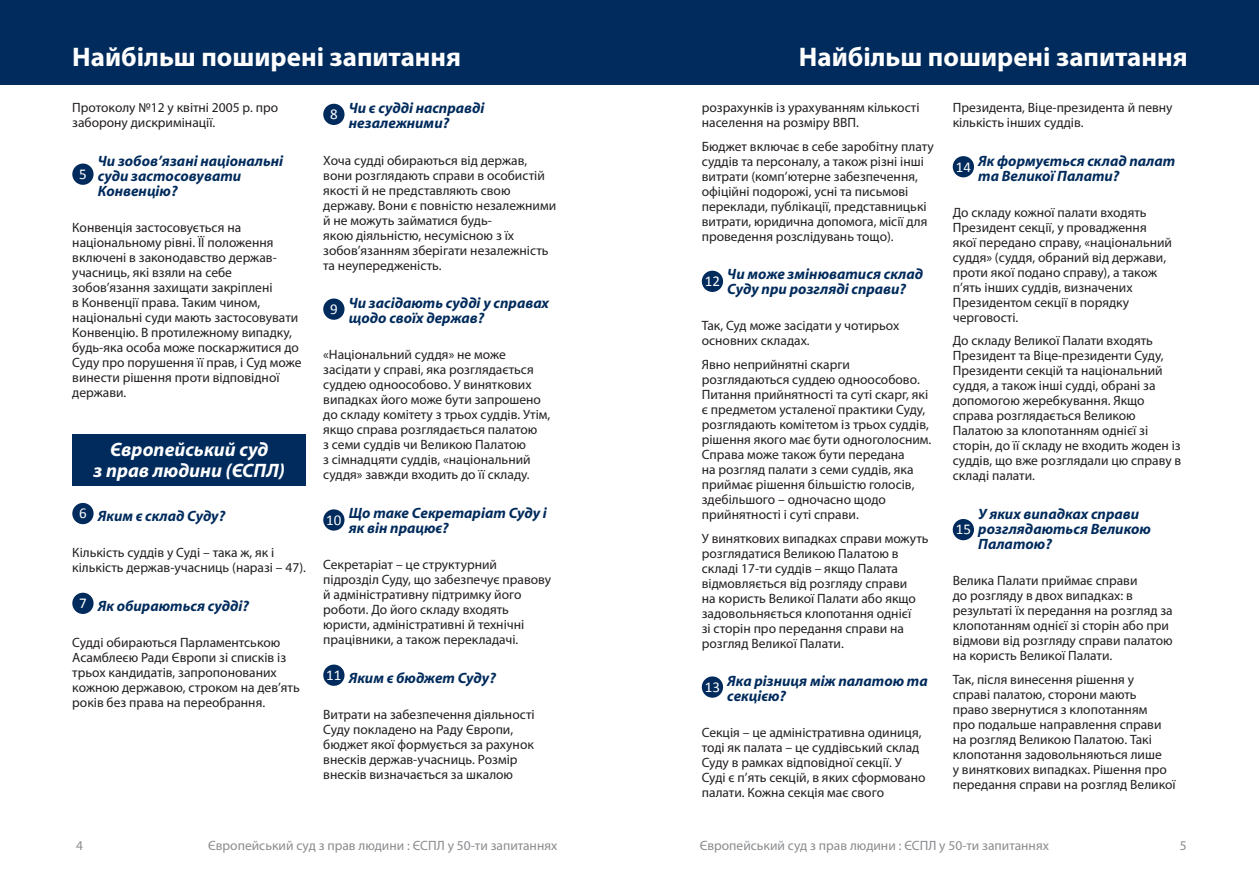
<style>
.page{position:relative;width:1259px;height:893px;background:#fff}
.page>*{position:absolute;margin:0;border:0;box-sizing:border-box;transform-origin:0 0}
.t1{font:700 27px "Myriad Pro";color:#fff}
.t2{font:italic 700 19.5px/21px "Myriad Pro";color:#fff;text-align:center}
.FAQ_-_Question{font:italic 700 15px/15px "Myriad Pro";color:#002b5c}
.t3{font:15px "Calibri";color:#fff}
.FAQ_-_Texte{font:13.5px/15px "Myriad Pro";color:#231f20}
.Textes_bas_de_page_g{font:13.5px "Myriad Pro";color:#8a8c8f}
</style>
<div class="page">
<div style="left:0;top:0;width:1259px;height:85px;background:#002b5c"></div>
<div style="left:72px;top:164px;width:22px;height:21px;background:#002b5c;border-radius:50%"></div>
<div style="left:72px;top:435px;width:234px;height:51px;background:#002b5c"></div>
<div style="left:72px;top:503px;width:22px;height:21px;background:#002b5c;border-radius:50%"></div>
<div style="left:72px;top:593px;width:22px;height:21px;background:#002b5c;border-radius:50%"></div>
<div style="left:323px;top:104px;width:21px;height:21px;background:#002b5c;border-radius:50%"></div>
<div style="left:323px;top:298px;width:21px;height:22px;background:#002b5c;border-radius:50%"></div>
<div style="left:323px;top:509px;width:21px;height:22px;background:#002b5c;border-radius:50%"></div>
<div style="left:323px;top:665px;width:21px;height:21px;background:#002b5c;border-radius:50%"></div>
<div style="left:702px;top:271px;width:21px;height:21px;background:#002b5c;border-radius:50%"></div>
<div style="left:702px;top:676px;width:21px;height:22px;background:#002b5c;border-radius:50%"></div>
<div style="left:952px;top:156px;width:22px;height:21px;background:#002b5c;border-radius:50%"></div>
<div style="left:952px;top:519px;width:22px;height:21px;background:#002b5c;border-radius:50%"></div>
<h1 class="t1" style="left:72px;top:39px;width:390px">Найбільш поширені запитання</h1>
<h1 class="t1" style="left:799px;top:39px;width:390px">Найбільш поширені запитання</h1>
<p class="FAQ_-_Texte" style="left:72px;top:100px;width:207px">Протоколу №12 у квітні 2005 р. про заборону дискримінації.</p>
<p class="t3" style="left:79px;top:165px;width:9px">5</p>
<p class="FAQ_-_Question" style="left:98px;top:153px;width:187px">Чи зобов’язані національні суди застосовувати<br>Конвенцію?</p>
<p class="FAQ_-_Texte" style="left:72px;top:220px;width:231px">Конвенція застосовується на національному рівні. ЇЇ положення включені в законодавство держав&shy;учасниць, які взяли на себе зобов’язання захищати закріплені<br>в Конвенції права. Таким чином, національні суди мають застосовувати<br>Конвенцію. В протилежному випадку, будь-яка особа може поскаржитися до<br>Суду про порушення її прав, і Суд може винести рішення проти відповідної держави.</p>
<p class="t2" style="left:94px;top:438px;width:193px">Європейський суд<br>з прав людини (ЄСПЛ)</p>
<p class="t3" style="left:79px;top:504px;width:9px">6</p>
<p class="FAQ_-_Question" style="left:98px;top:508px;width:129px">Яким є склад Суду?</p>
<p class="FAQ_-_Texte" style="left:72px;top:545px;width:235px">Кількість суддів у Суді – така ж, як і кількість держав-учасниць (наразі – 47).</p>
<p class="t3" style="left:79px;top:594px;width:9px">7</p>
<p class="FAQ_-_Question" style="left:98px;top:598px;width:153px">Як обираються судді?</p>
<p class="FAQ_-_Texte" style="left:72px;top:635px;width:229px">Судді обираються Парламентською Асамблеєю Ради Європи зі списків із трьох кандидатів, запропонованих кожною державою, строком на дев’ять років без права на переобрання.</p>
<p class="t3" style="left:330px;top:105px;width:9px">8</p>
<p class="FAQ_-_Question" style="left:349px;top:100px;width:137px">Чи є судді насправді незалежними?</p>
<p class="FAQ_-_Texte" style="left:323px;top:152px;width:234px">Хоча судді обираються від держав, вони розглядають справи в особистій якості й не представляють свою державу. Вони є повністю незалежними й не можуть займатися будь-<br>якою діяльністю, несумісною з їх зобов’язанням зберігати незалежність та неупередженість.</p>
<p class="t3" style="left:330px;top:299px;width:9px">9</p>
<p class="FAQ_-_Question" style="left:349px;top:295px;width:202px">Чи засідають судді у справах щодо своїх держав?</p>
<p class="FAQ_-_Texte" style="left:323px;top:347px;width:229px">«Національний суддя» не може засідати у справі, яка розглядається суддею одноособово. У виняткових випадках його може бути запрошено до складу комітету з трьох суддів. Утім, якщо справа розглядається палатою<br>з семи суддів чи Великою Палатою<br>з сімнадцяти суддів, «національний суддя» завжди входить до її складу.</p>
<p class="t3" style="left:326px;top:510px;width:17px">10</p>
<p class="FAQ_-_Question" style="left:349px;top:505px;width:200px">Що таке Секретаріат Суду і як він працює?</p>
<p class="FAQ_-_Texte" style="left:323px;top:557px;width:229px">Секретаріат – це структурний підрозділ Суду, що забезпечує правову й адміністративну підтримку його роботи. До його складу входять юристи, адміністративні й технічні працівники, а також перекладачі.</p>
<p class="t3" style="left:326px;top:666px;width:17px">11</p>
<p class="FAQ_-_Question" style="left:349px;top:670px;width:149px">Яким є бюджет Суду?</p>
<p class="FAQ_-_Texte" style="left:323px;top:707px;width:213px">Витрати на забезпечення діяльності Суду покладено на Раду Європи, бюджет якої формується за рахунок внесків держав-учасниць. Розмір внесків визначається за шкалою</p>
<p class="FAQ_-_Texte" style="left:702px;top:100px;width:219px">розрахунків із урахуванням кількості населення на розміру ВВП.</p>
<p class="FAQ_-_Texte" style="left:702px;top:138px;width:233px">Бюджет включає в себе заробітну плату суддів та персоналу, а також різні інші витрати (комп’ютерне забезпечення, офіційні подорожі, усні та письмові переклади, публікації, представницькі витрати, юридична допомога, місії для проведення розслідувань тощо).</p>
<p class="t3" style="left:705px;top:272px;width:17px">12</p>
<p class="FAQ_-_Question" style="left:727px;top:266px;width:197px">Чи може змінюватися склад<br>Суду при розгляді справи?</p>
<p class="FAQ_-_Texte" style="left:702px;top:318px;width:199px">Так, Суд може засідати у чотирьох основних складах.</p>
<p class="FAQ_-_Texte" style="left:702px;top:357px;width:231px">Явно неприйнятні скарги розглядаються суддею одноособово.<br>Питання прийнятності та суті скарг, які є предметом усталеної практики Суду, розглядають комітетом із трьох суддів, рішення якого має бути одноголосним.<br>Справа може також бути передана<br>на розгляд палати з семи суддів, яка приймає рішення більшістю голосів, здебільшого – одночасно щодо прийнятності і суті справи.</p>
<p class="FAQ_-_Texte" style="left:702px;top:530px;width:228px">У виняткових випадках справи можуть розглядатися Великою Палатою в складі 17-ти суддів – якщо Палата відмовляється від розгляду справи<br>на користь Великої Палати або якщо задовольняється клопотання однієї<br>зі сторін про передання справи на розгляд Великої Палати.</p>
<p class="t3" style="left:705px;top:677px;width:17px">13</p>
<p class="FAQ_-_Question" style="left:727px;top:673px;width:202px">Яка різниця між палатою та секцією?</p>
<p class="FAQ_-_Texte" style="left:702px;top:725px;width:225px">Секція – це адміністративна одиниця, тоді як палата – це суддівський склад Суду в рамках відповідної секції. У Суді є п’ять секцій, в яких сформовано палати. Кожна секція має свого</p>
<p class="FAQ_-_Texte" style="left:952px;top:100px;width:221px">Президента, Віце-президента й певну кількість інших суддів.</p>
<p class="t3" style="left:955px;top:157px;width:17px">14</p>
<p class="FAQ_-_Question" style="left:978px;top:153px;width:199px">Як формується склад палат та Великої Палати?</p>
<p class="FAQ_-_Texte" style="left:952px;top:205px;width:221px">До складу кожної палати входять<br>Президент секції, у провадження якої передано справу, «національний суддя» (суддя, обраний від держави, проти якої подано справу), а також п’ять інших суддів, визначених<br>Президентом секції в порядку черговості.</p>
<p class="FAQ_-_Texte" style="left:952px;top:333px;width:230px">До складу Великої Палати входять<br>Президент та Віце-президенти Суду,<br>Президенти секцій та національний суддя, а також інші судді, обрані за допомогою жеребкування. Якщо справа розглядається Великою<br>Палатою за клопотанням однієї зі сторін, до її складу не входить жоден із суддів, що вже розглядали цю справу в складі палати.</p>
<p class="FAQ_-_Question" style="left:978px;top:506px;width:174px">У яких випадках справи розглядаються Великою<br>Палатою?</p>
<p class="FAQ_-_Texte" style="left:952px;top:573px;width:222px">Велика Палати приймає справи<br>до розгляду в двох випадках: в результаті їх передання на розгляд за клопотанням однієї зі сторін або при відмови від розгляду справи палатою на користь Великої Палати.</p>
<p class="FAQ_-_Texte" style="left:952px;top:671px;width:224px">Так, після винесення рішення у<br>справі палатою, сторони мають<br>право звернутися з клопотанням<br>про подальше направлення справи на розгляд Великою Палатою. Такі клопотання задовольняються лише<br>у виняткових випадках. Рішення про передання справи на розгляд Великої</p>
<p class="t3" style="left:955px;top:520px;width:17px">15</p>
<p class="Textes_bas_de_page_g" style="left:76px;top:837px;width:8px">4</p>
<p class="Textes_bas_de_page_g" style="left:208px;top:837px;width:351px">Європейський суд з прав людини : ЄСПЛ у 50-ти запитаннях</p>
<p class="Textes_bas_de_page_g" style="left:699px;top:837px;width:351px">Європейський суд з прав людини : ЄСПЛ у 50-ти запитаннях</p>
<p class="Textes_bas_de_page_g" style="left:1179px;top:837px;width:8px">5</p>
</div>
